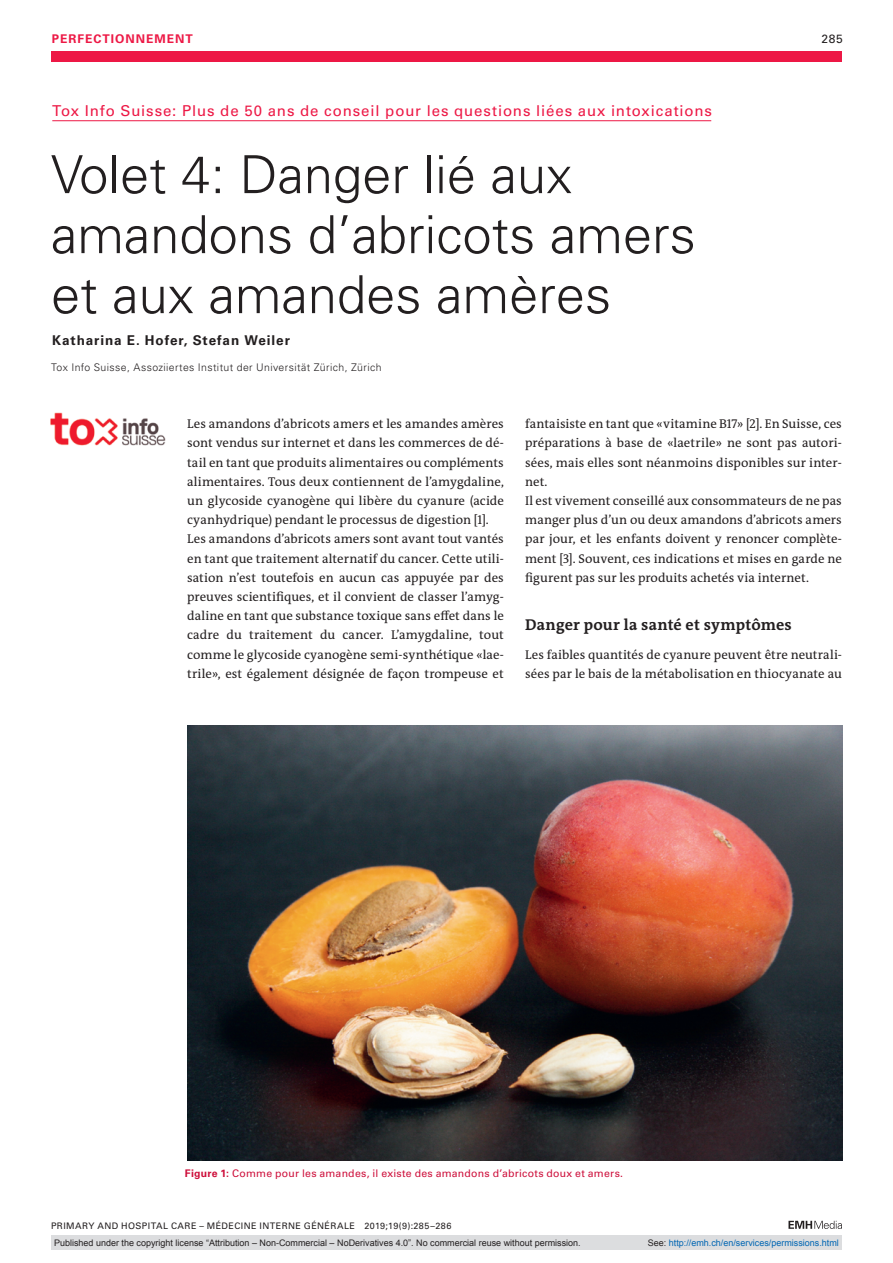
<style>
.page{position:relative;width:893px;height:1263px;background:#fff}
.page>*{position:absolute;margin:0;border:0;box-sizing:border-box;transform-origin:0 0}
.t1{font:300 52.5px/60px "Univers LT Std";color:#231f20}
.t2{font:700 15.75px "The Antiqua B W7";letter-spacing:.015em;color:#231f20}
.t3{font:15px "Univers LT Std";letter-spacing:.055em;color:#ed1845}
.t4{font:700 13.5px "Univers LT Std";letter-spacing:.065em;color:#231f20}
.t5{font:12.75px/19.2px "The Antiqua B W5 Plain";letter-spacing:.005em;color:#231f20}
.t6{font:700 12px "Univers LT Std";letter-spacing:.085em;color:#ed1845}
.t7{font:12px "Univers LT Std";color:#231f20}
.t8{font:10.5px "Univers LT Std";letter-spacing:.02em;color:#cd0f3b}
.t9{font:300 10.5px "Univers LT Std";letter-spacing:.035em;color:#231f20}
.t10{font:9px "Arial";color:#231f20}
.t11{font:9px "Univers LT Std";letter-spacing:.05em;color:#231f20}
.t12{font:9px "Arial";color:#0166b3}
.s1{font-weight:700}
.s2{color:#231f20}
</style>
<div class="page">
<div style="left:51px;top:51px;width:791px;height:11px;background:#ed1845"></div>
<svg style="left:788px;top:1221px;width:54px;height:8px"></svg>
<hr style="left:52px;top:120px;width:659px;height:1px;background:#ed1845">
<img style="left:187px;top:726px;width:656px;height:435px">
<img style="left:50px;top:412px;width:116px;height:34px">
<div style="left:51px;top:1235px;width:791px;height:15px;background:#dcdddf"></div>
<p class="t6" style="left:52px;top:31px;width:143px">PERFECTIONNEMENT</p>
<p class="t7" style="left:822px;top:31px;width:23px">285</p>
<p class="t3" style="left:52px;top:102px;width:661px">Tox Info Suisse: Plus de 50 ans de conseil pour les questions liées aux intoxications</p>
<h1 class="t1" style="left:51px;top:145px;width:646px">Volet 4: Danger lié aux amandons d’abricots amers et aux amandes amères</h1>
<p class="t4" style="left:52px;top:332px;width:239px">Katharina E. Hofer, Stefan Weiler</p>
<p class="t9" style="left:51px;top:361px;width:332px">Tox Info Suisse, Assoziiertes Institut der Universität Zürich, Zürich</p>
<p class="t5" style="left:187px;top:414px;width:318px">Les amandons d’abricots amers et les amandes amères sont vendus sur internet et dans les commerces de dé&shy;tail en tant que produits alimentaires ou compléments alimentaires. Tous deux contiennent de l’amygdaline, un glycoside cyanogène qui libère du cyanure (acide cyanhydrique) pendant le processus de digestion [1].<br>Les amandons d’abricots amers sont avant tout vantés en tant que traitement alternatif du cancer. Cette utili&shy;sation n’est toutefois en aucun cas appuyée par des preuves scientifiques, et il convient de classer l’amyg&shy;daline en tant que substance toxique sans effet dans le cadre du traitement du cancer. L’amygdaline, tout comme le glycoside cyanogène semi-synthétique «lae&shy;trile», est également désignée de façon trompeuse et</p>
<p class="t5" style="left:525px;top:414px;width:318px">fantaisiste en tant que «vitamine B17» [2]. En Suisse, ces préparations à base de «laetrile» ne sont pas autori&shy;sées, mais elles sont néanmoins disponibles sur inter&shy;net.<br>Il est vivement conseillé aux consommateurs de ne pas manger plus d’un ou deux amandons d’abricots amers par jour, et les enfants doivent y renoncer complète&shy;ment [3]. Souvent, ces indications et mises en garde ne figurent pas sur les produits achetés via internet.</p>
<p class="t2" style="left:525px;top:614px;width:268px">Danger pour la santé et symptômes</p>
<p class="t5" style="left:525px;top:645px;width:318px">Les faibles quantités de cyanure peuvent être neutrali&shy;sées par le bais de la métabolisation en thiocyanate au</p>
<p class="t8" style="left:185px;top:1167px;width:440px"><span class="s1">Figure 1:</span> Comme pour les amandes, il existe des amandons d’abricots doux et amers.</p>
<p class="t11" style="left:51px;top:1220px;width:402px">PRIMARY AND HOSPITAL CARE – MÉDECINE INTERNE GÉNÉRALE 2019;19(9):285–286</p>
<p class="t10" style="left:54px;top:1237px;width:528px">Published under the copyright license “Attribution – Non-Commercial – NoDerivatives 4.0”. No commercial reuse without permission.</p>
<p class="t12" style="left:648px;top:1237px;width:193px"><span class="s2">See:</span> http://emh.ch/en/services/permissions.html</p>
</div>
